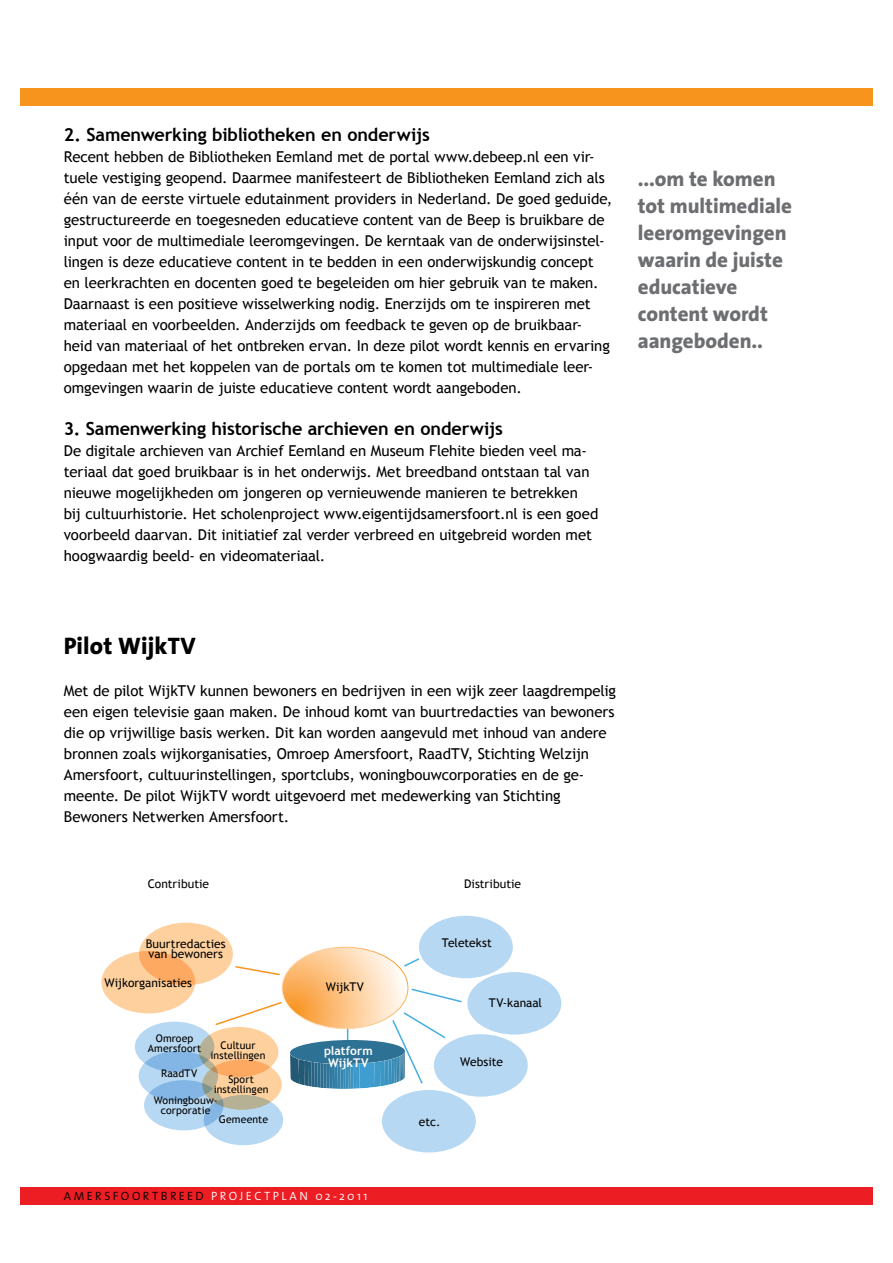
<style>
.page{position:relative;width:893px;height:1263px;background:#fff}
.page>*{position:absolute;margin:0;border:0;box-sizing:border-box;transform-origin:0 0}
.t1{font:800 24px "The Sans";letter-spacing:.005em;color:#000}
.t2{font:800 21px/27px "The Sans";letter-spacing:-.005em;color:#6d6e71}
.t3{font:700 18px "Trebuchet MS";letter-spacing:-.005em;color:#000}
.t4{font:15px/21px "Trebuchet MS";letter-spacing:-.005em;color:#000}
.t5{font:12px/10.5px "Trebuchet MS";color:#000}
.t6{font:300 12px "The Sans";letter-spacing:.2em;color:#fff}
.t7{font:700 12px/12px "Trebuchet MS";letter-spacing:.005em;color:#fff;text-align:center}
.t8{font:10.5px/10.5px "Trebuchet MS";letter-spacing:.01em;color:#000;text-align:center}
.s1{color:#000}
</style>
<div class="page">
<div style="left:20px;top:1187px;width:852px;height:17px;background:#ed1d24"></div>
<div style="left:20px;top:88px;width:852px;height:17px;background:#f7941e"></div>
<div style="left:139px;top:923px;width:94px;height:62px;background:#fed09e;border-radius:50%"></div>
<svg style="left:101px;top:951px;width:94px;height:62px;background:#fdc58d"></svg>
<div style="left:419px;top:916px;width:94px;height:62px;background:#b7d8f2;border-radius:50%"></div>
<div style="left:467px;top:972px;width:94px;height:62px;background:#b7d8f2;border-radius:50%"></div>
<div style="left:434px;top:1034px;width:94px;height:63px;background:#b7d8f2;border-radius:50%"></div>
<div style="left:382px;top:1090px;width:94px;height:62px;background:#b7d8f2;border-radius:50%"></div>
<div style="left:202px;top:1059px;width:80px;height:51px;background:#fed09e;border-radius:50%"></div>
<svg style="left:204px;top:1095px;width:79px;height:50px;background:#b7d0e0"></svg>
<svg style="left:144px;top:1080px;width:80px;height:50px;background:#afd0e8"></svg>
<svg style="left:139px;top:1051px;width:79px;height:50px;background:#9fc3df"></svg>
<svg style="left:135px;top:1021px;width:79px;height:51px;background:#a8cae5"></svg>
<svg style="left:214px;top:947px;width:249px;height:142px"></svg>
<p class="t3" style="left:64px;top:123px;width:368px">2. Samenwerking bibliotheken en onderwijs</p>
<p class="t4" style="left:64px;top:146px;width:550px">Recent hebben de Bibliotheken Eemland met de portal www.debeep.nl een vir&shy;tuele vestiging geopend. Daarmee manifesteert de Bibliotheken Eemland zich als één van de eerste virtuele edutainment providers in Nederland. De goed geduide, gestructureerde en toegesneden educatieve content van de Beep is bruikbare de input voor de multimediale leeromgevingen. De kerntaak van de onderwijsinstel&shy;lingen is deze educatieve content in te bedden in een onderwijskundig concept en leerkrachten en docenten goed te begeleiden om hier gebruik van te maken.<br>Daarnaast is een positieve wisselwerking nodig. Enerzijds om te inspireren met materiaal en voorbeelden. Anderzijds om feedback te geven op de bruikbaar&shy;heid van materiaal of het ontbreken ervan. In deze pilot wordt kennis en ervaring opgedaan met het koppelen van de portals om te komen tot multimediale leer&shy;omgevingen waarin de juiste educatieve content wordt aangeboden.</p>
<p class="t3" style="left:64px;top:417px;width:441px">3. Samenwerking historische archieven en onderwijs</p>
<p class="t4" style="left:64px;top:440px;width:536px">De digitale archieven van Archief Eemland en Museum Flehite bieden veel ma&shy;teriaal dat goed bruikbaar is in het onderwijs. Met breedband ontstaan tal van nieuwe mogelijkheden om jongeren op vernieuwende manieren te betrekken bij cultuurhistorie. Het scholenproject www.eigentijdsamersfoort.nl is een goed voorbeeld daarvan. Dit initiatief zal verder verbreed en uitgebreid worden met hoogwaardig beeld- en videomateriaal.</p>
<h2 class="t2" style="left:638px;top:165px;width:156px">...om te komen tot multimediale leeromgevingen waarin de juiste educatieve content wordt aangeboden..</h2>
<h1 class="t1" style="left:64px;top:626px;width:134px">Pilot WijkTV</h1>
<p class="t4" style="left:64px;top:680px;width:554px">Met de pilot WijkTV kunnen bewoners en bedrijven in een wijk zeer laagdrempelig een eigen televisie gaan maken. De inhoud komt van buurtredacties van bewoners die op vrijwillige basis werken. Dit kan worden aangevuld met inhoud van andere bronnen zoals wijkorganisaties, Omroep Amersfoort, RaadTV, Stichting Welzijn Amersfoort, cultuurinstellingen, sportclubs, woningbouwcorporaties en de ge&shy;meente. De pilot WijkTV wordt uitgevoerd met medewerking van Stichting Bewoners Netwerken Amersfoort.</p>
<p class="t5" style="left:148px;top:878px;width:63px">Contributie</p>
<p class="t5" style="left:464px;top:878px;width:58px">Distributie</p>
<p class="t5" style="left:146px;top:938px;width:81px">Buurtredacties van bewoners</p>
<p class="t5" style="left:104px;top:978px;width:89px">Wijkorganisaties</p>
<p class="t5" style="left:326px;top:982px;width:40px">WijkTV</p>
<p class="t5" style="left:442px;top:938px;width:51px">Teletekst</p>
<p class="t5" style="left:489px;top:997px;width:55px">TV-kanaal</p>
<p class="t8" style="left:148px;top:1033px;width:55px">Omroep<br>Amersfoort</p>
<p class="t8" style="left:161px;top:1068px;width:38px">RaadTV</p>
<p class="t8" style="left:154px;top:1095px;width:65px">Woningbouw&shy;corporatie</p>
<p class="t8" style="left:211px;top:1040px;width:56px">Cultuur instellingen</p>
<p class="t8" style="left:214px;top:1074px;width:56px">Sport instellingen</p>
<p class="t8" style="left:219px;top:1114px;width:51px">Gemeente</p>
<p class="t5" style="left:419px;top:1116px;width:23px">etc.</p>
<p class="t7" style="left:324px;top:1045px;width:50px">platform<br>WijkTV</p>
<p class="t5" style="left:460px;top:1056px;width:44px">Website</p>
<p class="t6" style="left:64px;top:1185px;width:305px"><span class="s1">AMERSFOORTBREED</span> PROJECTP LAN 02-2011</p>
</div>
